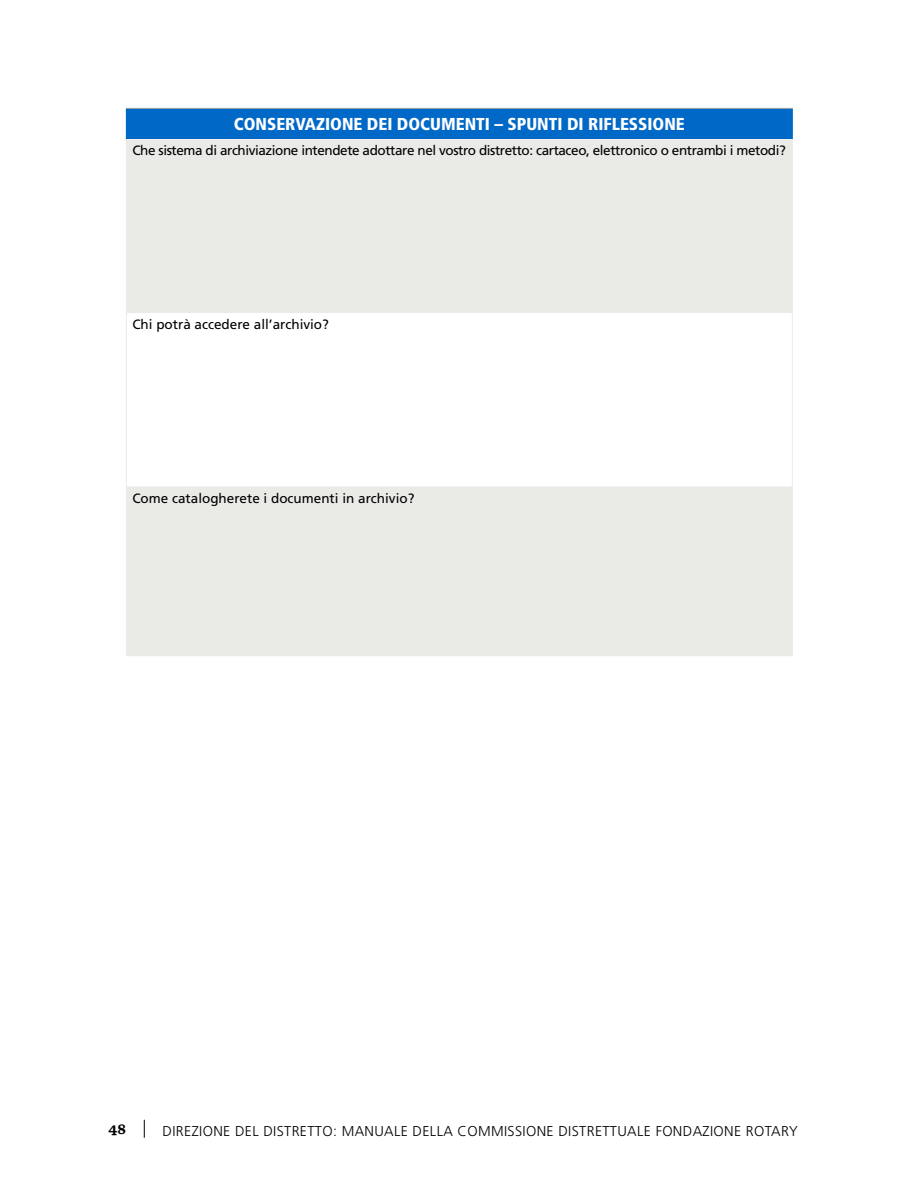
<style>
.page{position:relative;width:918px;height:1188px;background:#fff}
.page>*{position:absolute;margin:0;border:0;box-sizing:border-box;transform-origin:0 0}
.t1{font:900 condensed 17.25px "Frutiger LT Std";color:#fff}
.t2{font:700 15px "Sentinel";color:#000}
.t3{font:300 14.25px "Frutiger LT Std";letter-spacing:.025em;color:#000}
.t4{font:13.5px "Frutiger LT Std";letter-spacing:-.03em;color:#000}
.t5{font:13.5px "Frutiger LT Std";color:#000}
</style>
<div class="page">
<svg style="left:144px;top:1120px;width:1px;height:18px"></svg>
<div style="left:126px;top:108px;width:666px;height:31px;background:#0069c8"></div>
<svg style="left:127px;top:139px;width:665px;height:516px;fill:#eaeae7"></svg>
<hr style="left:126px;top:108px;width:667px;height:1px;background:#a9aca0">
<hr style="left:792px;top:109px;width:1px;height:30px;background:#0069c8">
<hr style="left:126px;top:139px;width:1px;height:174px;background:#eaeae7">
<hr style="left:792px;top:139px;width:1px;height:174px;background:#eaeae7">
<hr style="left:126px;top:313px;width:1px;height:174px;background:#eaeae7">
<hr style="left:792px;top:313px;width:1px;height:174px;background:#eaeae7">
<hr style="left:126px;top:487px;width:1px;height:168px;background:#eaeae7">
<hr style="left:792px;top:487px;width:1px;height:168px;background:#eaeae7">
<hr style="left:126px;top:655px;width:667px;height:1px;background:#eaeae7">
<p class="t1" style="left:234px;top:114px;width:453px">CONSERVAZIONE DEI DOCUMENTI – SPUNTI DI RIFLESSIONE</p>
<p class="t4" style="left:132px;top:143px;width:655px">Che sistema di archiviazione intendete adottare nel vostro distretto: cartaceo, elettronico o entrambi i metodi?</p>
<p class="t5" style="left:132px;top:316px;width:198px">Chi potrà accedere all’archivio?</p>
<p class="t5" style="left:132px;top:490px;width:284px">Come catalogherete i documenti in archivio?</p>
<p class="t2" style="left:109px;top:1117px;width:19px">48</p>
<p class="t3" style="left:163px;top:1123px;width:637px">DIREZIONE DEL DISTRETTO: MANUALE DELLA COMMISSIONE DISTRETTUALE FONDAZIONE ROTARY</p>
</div>
